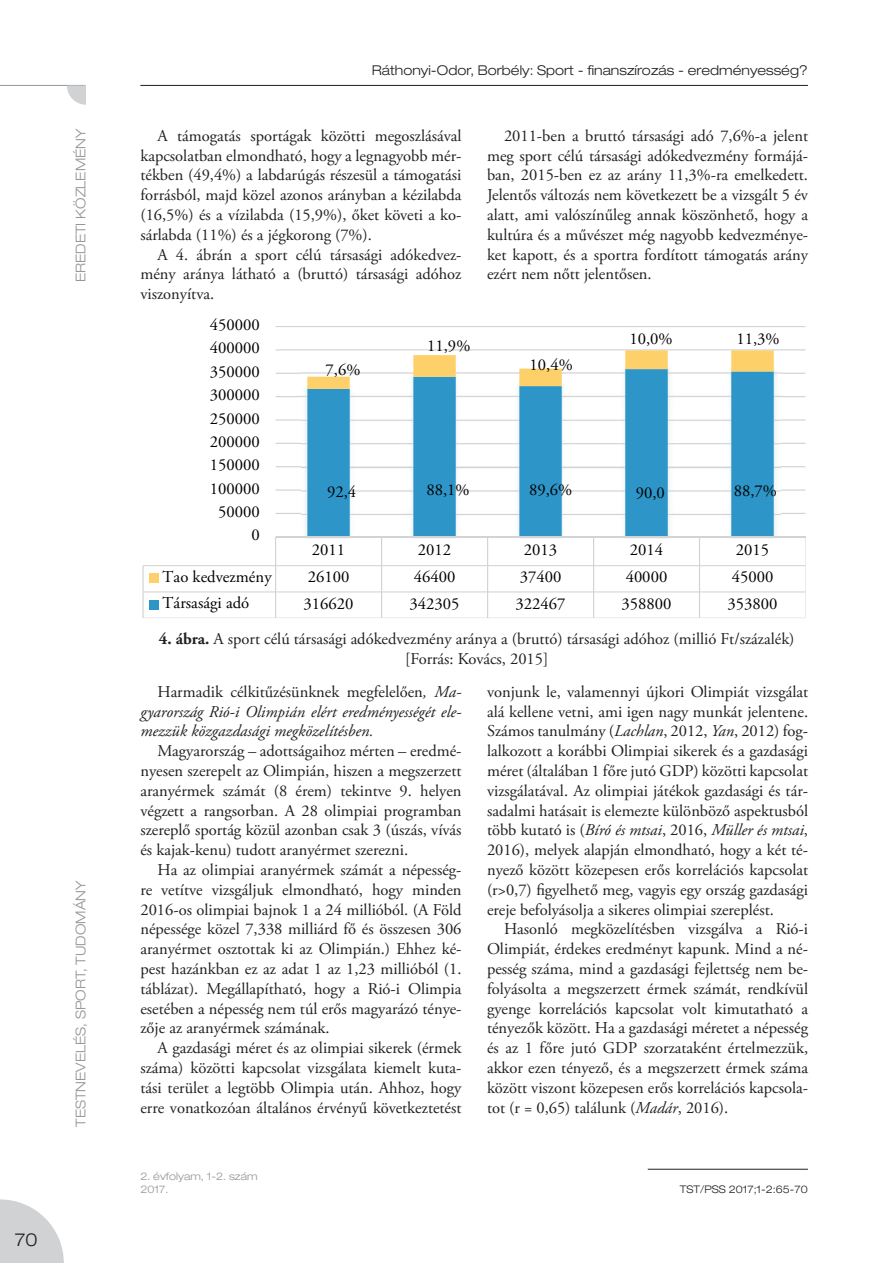
<style>
.page{position:relative;width:893px;height:1263px;background:#fff}
.page>*{position:absolute;margin:0;border:0;box-sizing:border-box;transform-origin:0 0}
.t1{font:300 expanded 18px "Helvetica Neue LT Pro";color:#231f20}
.t2{font:16.65px "Adobe Garamond Pro";color:#000}
.t3{font:16.5px/19.8px "Adobe Garamond Pro";color:#231f20;text-align:justify}
.t4{font:italic 16.5px/19.8px "Adobe Garamond Pro";color:#231f20;text-align:justify}
.t5{font:300 expanded 13.5px "Helvetica Neue LT Pro";color:#231f20}
.t6{font:300 expanded 13.5px "Helvetica Neue LT Pro";color:#939598}
.t7{font:300 expanded 10.5px/12.6px "Helvetica Neue LT Pro";color:#939598}
.t8{font:300 expanded 10.5px "Helvetica Neue LT Pro";color:#231f20}
.s1{font-weight:700}
.s2{font-style:normal}
.s3{font-style:italic}
</style>
<div class="page">
<svg style="left:0;top:1199px;width:64px;height:64px"></svg>
<hr style="left:140px;top:85px;width:668px;height:1px;background:#231f20">
<hr style="left:648px;top:1169px;width:160px;height:1px;background:#231f20">
<hr style="left:0;top:85px;width:85px;height:1px;background:#939598">
<svg style="left:67px;top:85px;width:18px;height:20px"></svg>
<hr style="left:276px;top:326px;width:529px;height:1px;background:#d2d3d5">
<hr style="left:276px;top:349px;width:529px;height:1px;background:#d2d3d5">
<hr style="left:276px;top:373px;width:529px;height:1px;background:#d2d3d5">
<hr style="left:276px;top:396px;width:529px;height:1px;background:#d2d3d5">
<hr style="left:276px;top:419px;width:529px;height:2px;background:#d2d3d5">
<hr style="left:276px;top:443px;width:529px;height:1px;background:#d2d3d5">
<hr style="left:276px;top:466px;width:529px;height:1px;background:#d2d3d5">
<hr style="left:276px;top:489px;width:529px;height:2px;background:#d2d3d5">
<hr style="left:276px;top:513px;width:529px;height:1px;background:#d2d3d5">
<img style="left:301px;top:370px;width:479px;height:166px">
<svg style="left:307px;top:389px;width:467px;height:147px"></svg>
<svg style="left:307px;top:350px;width:467px;height:39px"></svg>
<hr style="left:276px;top:536px;width:529px;height:1px;background:#d2d3d5">
<svg style="left:142px;top:537px;width:664px;height:81px"></svg>
<div style="left:149px;top:600px;width:9px;height:9px;background:#2d95c8"></div>
<p class="t6" style="left:73px;top:282px;width:155px;rotate:-90deg">EREDETI KÖZLEMÉNY</p>
<p class="t6" style="left:73px;top:1127px;width:248px;rotate:-90deg">TESTNEVELÉS, SPORT, TUDOMÁNY</p>
<p class="t1" style="left:15px;top:1229px;width:24px">70</p>
<p class="t5" style="left:372px;top:62px;width:437px">Ráthonyi-Odor, Borbély: Sport - finanszírozás - eredményesség?</p>
<p class="t3" style="left:140px;top:126px;width:323px;text-indent:17px">A támogatás sportágak közötti megoszlásával kapcsolatban elmondható, hogy a legnagyobb mér&shy;tékben (49,4%) a labdarúgás részesül a támogatási forrásból, majd közel azonos arányban a kézilabda (16,5%) és a vízilabda (15,9%), őket követi a ko&shy;sárlabda (11%) és a jégkorong (7%).</p>
<p class="t3" style="left:140px;top:245px;width:323px;text-indent:17px">A 4. ábrán a sport célú társasági adókedvez&shy;mény aránya látható a (bruttó) társasági adóhoz viszonyítva.</p>
<p class="t2" style="left:210px;top:315px;width:51px">450000</p>
<p class="t2" style="left:210px;top:338px;width:51px">400000</p>
<p class="t2" style="left:210px;top:361px;width:51px">350000</p>
<p class="t2" style="left:210px;top:385px;width:51px">300000</p>
<p class="t2" style="left:210px;top:408px;width:51px">250000</p>
<p class="t2" style="left:210px;top:432px;width:51px">200000</p>
<p class="t2" style="left:210px;top:455px;width:51px">150000</p>
<p class="t2" style="left:210px;top:478px;width:51px">100000</p>
<p class="t2" style="left:218px;top:502px;width:43px">50000</p>
<p class="t2" style="left:252px;top:525px;width:10px">0</p>
<p class="t2" style="left:325px;top:360px;width:36px">7,6%</p>
<p class="t2" style="left:327px;top:482px;width:31px">92,4</p>
<p class="t2" style="left:427px;top:336px;width:45px">11,9%</p>
<p class="t2" style="left:426px;top:480px;width:45px">88,1%</p>
<p class="t3" style="left:487px;top:126px;width:323px;text-indent:17px">2011-ben a bruttó társasági adó 7,6%-a jelent meg sport célú társasági adókedvezmény formájá&shy;ban, 2015-ben ez az arány 11,3%-ra emelkedett.<br>Jelentős változás nem következett be a vizsgált 5 év alatt, ami valószínűleg annak köszönhető, hogy a kultúra és a művészet még nagyobb kedvezménye&shy;ket kapott, és a sportra fordított támogatás arány ezért nem nőtt jelentősen.</p>
<p class="t2" style="left:529px;top:355px;width:45px">10,4%</p>
<p class="t2" style="left:529px;top:480px;width:45px">89,6%</p>
<p class="t2" style="left:629px;top:328px;width:45px">10,0%</p>
<p class="t2" style="left:636px;top:483px;width:31px">90,0</p>
<p class="t2" style="left:736px;top:328px;width:45px">11,3%</p>
<p class="t2" style="left:734px;top:481px;width:45px">88,7%</p>
<p class="t2" style="left:312px;top:539px;width:35px">2011</p>
<p class="t2" style="left:418px;top:539px;width:35px">2012</p>
<p class="t2" style="left:524px;top:539px;width:35px">2013</p>
<p class="t2" style="left:630px;top:539px;width:35px">2014</p>
<p class="t2" style="left:736px;top:539px;width:35px">2015</p>
<p class="t2" style="left:163px;top:567px;width:110px">Tao kedvezmény</p>
<p class="t2" style="left:308px;top:567px;width:43px">26100</p>
<p class="t2" style="left:414px;top:567px;width:43px">46400</p>
<p class="t2" style="left:520px;top:567px;width:43px">37400</p>
<p class="t2" style="left:626px;top:567px;width:43px">40000</p>
<p class="t2" style="left:732px;top:567px;width:43px">45000</p>
<p class="t2" style="left:163px;top:593px;width:88px">Társasági adó</p>
<p class="t2" style="left:304px;top:593px;width:51px">316620</p>
<p class="t2" style="left:410px;top:593px;width:51px">342305</p>
<p class="t2" style="left:516px;top:593px;width:51px">322467</p>
<p class="t2" style="left:622px;top:593px;width:51px">358800</p>
<p class="t2" style="left:727px;top:593px;width:51px">353800</p>
<p class="t3" style="left:159px;top:630px;width:637px;text-align:center"><span class="s1">4. ábra.</span> A sport célú társasági adókedvezmény aránya a (bruttó) társasági adóhoz (millió Ft/százalék) [Forrás: Kovács, 2015]</p>
<p class="t4" style="left:140px;top:682px;width:323px;text-indent:17px"><span class="s2">Harmadik célkitűzésünknek megfelelően</span>, Ma&shy;gyarország Rió-i Olimpián elért eredményességét ele&shy;mezzük közgazdasági megközelítésben.</p>
<p class="t3" style="left:140px;top:742px;width:323px;text-indent:17px">Magyarország – adottságaihoz mérten – eredmé&shy;nyesen szerepelt az Olimpián, hiszen a megszerzett aranyérmek számát (8 érem) tekintve 9. helyen végzett a rangsorban. A 28 olimpiai programban szereplő sportág közül azonban csak 3 (úszás, vívás és kajak-kenu) tudott aranyérmet szerezni.</p>
<p class="t3" style="left:140px;top:860px;width:323px;text-indent:17px">Ha az olimpiai aranyérmek számát a népesség&shy;re vetítve vizsgáljuk elmondható, hogy minden 2016-os olimpiai bajnok 1 a 24 millióból. (A Föld népessége közel 7,338 milliárd fő és összesen 306 aranyérmet osztottak ki az Olimpián.) Ehhez ké&shy;pest hazánkban ez az adat 1 az 1,23 millióból (1. táblázat). Megállapítható, hogy a Rió-i Olimpia esetében a népesség nem túl erős magyarázó ténye&shy;zője az aranyérmek számának.</p>
<p class="t3" style="left:140px;top:1039px;width:323px;text-indent:17px">A gazdasági méret és az olimpiai sikerek (érmek száma) közötti kapcsolat vizsgálata kiemelt kuta&shy;tási terület a legtöbb Olimpia után. Ahhoz, hogy erre vonatkozóan általános érvényű következtetést</p>
<p class="t3" style="left:487px;top:682px;width:323px">vonjunk le, valamennyi újkori Olimpiát vizsgálat alá kellene vetni, ami igen nagy munkát jelentene.<br>Számos tanulmány (<span class="s3">Lachlan</span>, 2012, <span class="s3">Yan</span>, 2012) fog&shy;lalkozott a korábbi Olimpiai sikerek és a gazdasági méret (általában 1 főre jutó GDP) közötti kapcsolat vizsgálatával. Az olimpiai játékok gazdasági és tár&shy;sadalmi hatásait is elemezte különböző aspektusból több kutató is (<span class="s3">Bíró és mtsai</span>, 2016, <span class="s3">Müller és mtsai</span>, 2016), melyek alapján elmondható, hogy a két té&shy;nyező között közepesen erős korrelációs kapcsolat (r&gt;0,7) figyelhető meg, vagyis egy ország gazdasági ereje befolyásolja a sikeres olimpiai szereplést.</p>
<p class="t3" style="left:487px;top:920px;width:323px;text-indent:17px">Hasonló megközelítésben vizsgálva a Rió-i Olimpiát, érdekes eredményt kapunk. Mind a né&shy;pesség száma, mind a gazdasági fejlettség nem be&shy;folyásolta a megszerzett érmek számát, rendkívül gyenge korrelációs kapcsolat volt kimutatható a tényezők között. Ha a gazdasági méretet a népesség és az 1 főre jutó GDP szorzataként értelmezzük, akkor ezen tényező, és a megszerzett érmek száma között viszont közepesen erős korrelációs kapcsola&shy;tot (r = 0,65) találunk (<span class="s3">Madár</span>, 2016).</p>
<p class="t7" style="left:140px;top:1170px;width:119px">2. évfolyam, 1-2. szám<br>2017.</p>
<p class="t8" style="left:680px;top:1183px;width:129px">TST/PSS 2017;1-2:65-70</p>
</div>
